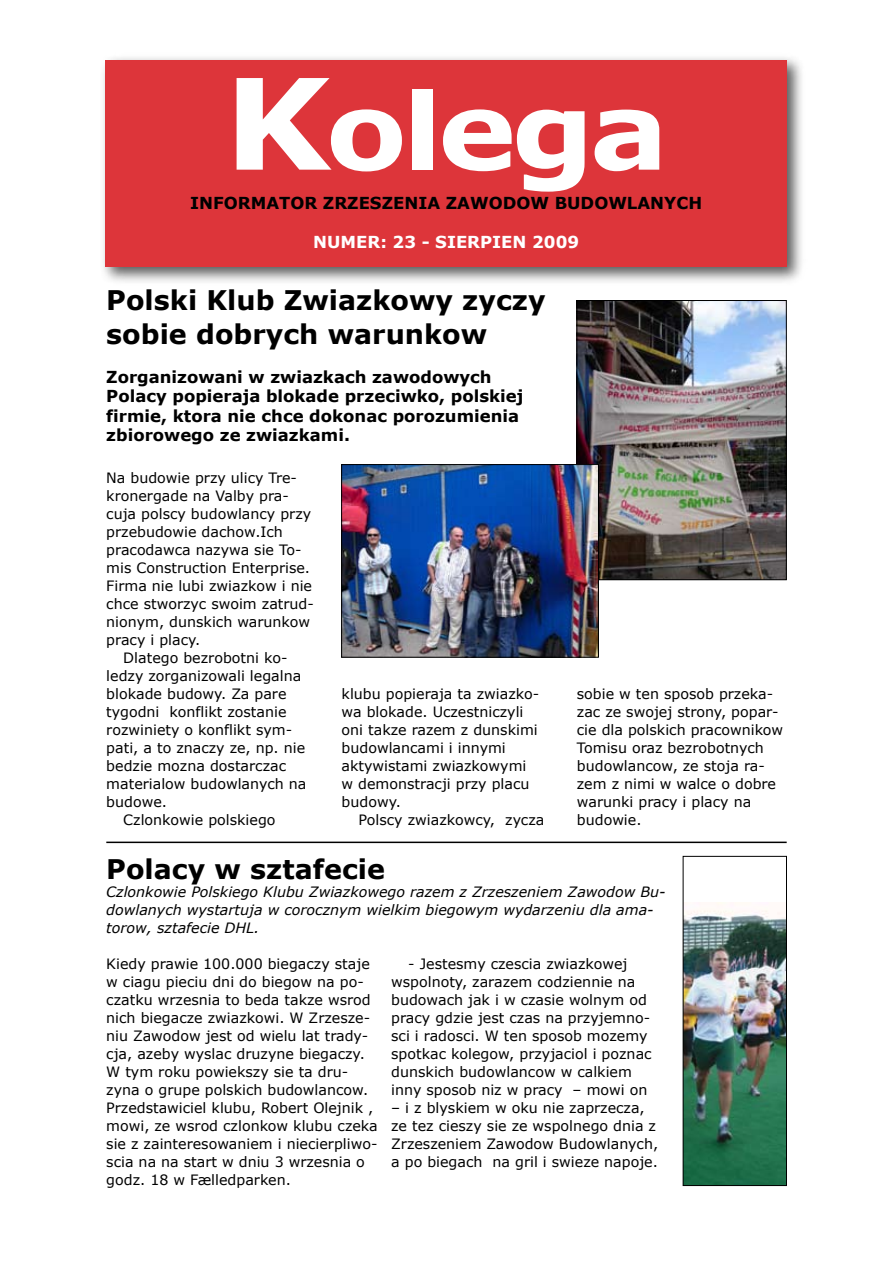
<style>
.page{position:relative;width:893px;height:1263px;background:#fff}
.page>*{position:absolute;margin:0;border:0;box-sizing:border-box;transform-origin:0 0}
.t1{font:700 106.5px "Verdana";letter-spacing:-.04em;color:#fff;scale:1.11 1}
.t2{font:700 27px/34.5px "Verdana";color:#000}
.t3{font:700 16.5px/19.5px "Verdana";color:#000}
.t4{font:700 16.5px "Verdana";color:#fff}
.t5{font:14.25px/18px "Verdana";color:#000}
.t6{font:italic 14.25px/18px "Verdana";color:#000}
.s1{font-size:126px}
</style>
<div class="page">
<div style="left:100px;top:52px;width:707px;height:233px;background:#000;opacity:.65"></div>
<div style="left:106px;top:60px;width:681px;height:206px;background:#dd353a"></div>
<img style="left:685px;top:902px;width:100px;height:282px">
<div style="left:683px;top:856px;width:104px;height:330px;border:1px solid #000"></div>
<hr style="left:106px;top:841px;width:681px;height:2px;background:#000">
<img style="left:579px;top:302px;width:205px;height:276px">
<div style="left:577px;top:300px;width:209px;height:280px;border:1px solid #000"></div>
<img style="left:343px;top:466px;width:254px;height:189px">
<div style="left:341px;top:464px;width:258px;height:193px;border:1px solid #000"></div>
<h1 class="t1" style="left:224px;top:63px;width:402px"><span class="s1">K</span>olega</h1>
<p class="t3" style="left:190px;top:192px;width:514px">INFORMATOR ZRZESZENIA ZAWODOW BUDOWLANYCH</p>
<p class="t4" style="left:313px;top:231px;width:267px">NUMER: 23 - SIERPIEN 2009</p>
<h2 class="t2" style="left:106px;top:282px;width:441px">Polski Klub Zwiazkowy zyczy sobie dobrych warunkow</h2>
<p class="t3" style="left:106px;top:366px;width:419px">Zorganizowani w zwiazkach zawodowych Polacy popieraja blokade przeciwko, polskiej firmie, ktora nie chce dokonac porozumienia zbiorowego ze zwiazkami.</p>
<p class="t5" style="left:106px;top:468px;width:192px">Na budowie przy ulicy Tre-</p>
<p class="t5" style="left:106px;top:486px;width:184px">kronergade na Valby pra-</p>
<p class="t5" style="left:106px;top:504px;width:206px">cuja polscy budowlancy przy</p>
<p class="t5" style="left:106px;top:522px;width:178px">przebudowie dachow.Ich</p>
<p class="t5" style="left:106px;top:540px;width:197px">pracodawca nazywa sie To-</p>
<p class="t5" style="left:106px;top:558px;width:205px">mis Construction Enterprise.</p>
<p class="t5" style="left:106px;top:576px;width:207px">Firma nie lubi zwiazkow i nie</p>
<p class="t5" style="left:106px;top:594px;width:209px">chce stworzyc swoim zatrud-</p>
<p class="t5" style="left:106px;top:612px;width:205px">nionym, dunskich warunkow</p>
<p class="t5" style="left:106px;top:630px;width:96px">pracy i placy.</p>
<p class="t5" style="left:123px;top:648px;width:166px">Dlatego bezrobotni ko-</p>
<p class="t5" style="left:106px;top:666px;width:196px">ledzy zorganizowali legalna</p>
<p class="t5" style="left:106px;top:684px;width:182px">blokade budowy. Za pare</p>
<p class="t5" style="left:106px;top:702px;width:182px">tygodni konflikt zostanie</p>
<p class="t5" style="left:106px;top:720px;width:187px">rozwiniety o konflikt sym-</p>
<p class="t5" style="left:106px;top:738px;width:200px">pati, a to znaczy ze, np. nie</p>
<p class="t5" style="left:106px;top:756px;width:181px">bedzie mozna dostarczac</p>
<p class="t5" style="left:106px;top:774px;width:202px">materialow budowlanych na</p>
<p class="t5" style="left:106px;top:792px;width:62px">budowe.</p>
<p class="t5" style="left:123px;top:810px;width:154px">Czlonkowie polskiego</p>
<p class="t5" style="left:342px;top:684px;width:199px">klubu popieraja ta zwiazko&shy;wa blokade. Uczestniczyli oni takze razem z dunskimi budowlancami i innymi aktywistami zwiazkowymi w demonstracji przy placu budowy.</p>
<p class="t5" style="left:359px;top:810px;width:187px">Polscy zwiazkowcy, zycza</p>
<p class="t5" style="left:577px;top:684px;width:208px">sobie w ten sposob przeka&shy;zac ze swojej strony, popar&shy;cie dla polskich pracownikow<br>Tomisu oraz bezrobotnych budowlancow, ze stoja ra&shy;zem z nimi w walce o dobre warunki pracy i placy na budowie.</p>
<h2 class="t2" style="left:106px;top:851px;width:280px">Polacy w sztafecie</h2>
<p class="t6" style="left:106px;top:882px;width:561px">Czlonkowie Polskiego Klubu Zwiazkowego razem z Zrzeszeniem Zawodow Bu&shy;dowlanych wystartuja w corocznym wielkim biegowym wydarzeniu dla ama&shy;torow, sztafecie DHL.</p>
<p class="t5" style="left:106px;top:954px;width:273px">Kiedy prawie 100.000 biegaczy staje w ciagu pieciu dni do biegow na po&shy;czatku wrzesnia to beda takze wsrod nich biegacze zwiazkowi. W Zrzesze&shy;niu Zawodow jest od wielu lat trady&shy;cja, azeby wyslac druzyne biegaczy.<br>W tym roku powiekszy sie ta dru&shy;zyna o grupe polskich budowlancow.<br>Przedstawiciel klubu, Robert Olejnik , mowi, ze wsrod czlonkow klubu czeka sie z zainteresowaniem i niecierpliwo&shy;scia na na start w dniu 3 wrzesnia o godz. 18 w Fælledparken.</p>
<p class="t5" style="left:391px;top:954px;width:262px;text-indent:17px">- Jestesmy czescia zwiazkowej wspolnoty, zarazem codziennie na budowach jak i w czasie wolnym od pracy gdzie jest czas na przyjemno&shy;sci i radosci. W ten sposob mozemy spotkac kolegow, przyjaciol i poznac dunskich budowlancow w calkiem inny sposob niz w pracy – mowi on</p>
<p class="t5" style="left:391px;top:1098px;width:269px">– i z blyskiem w oku nie zaprzecza, ze tez cieszy sie ze wspolnego dnia z Zrzeszeniem Zawodow Budowlanych, a po biegach na gril i swieze napoje.</p>
</div>
